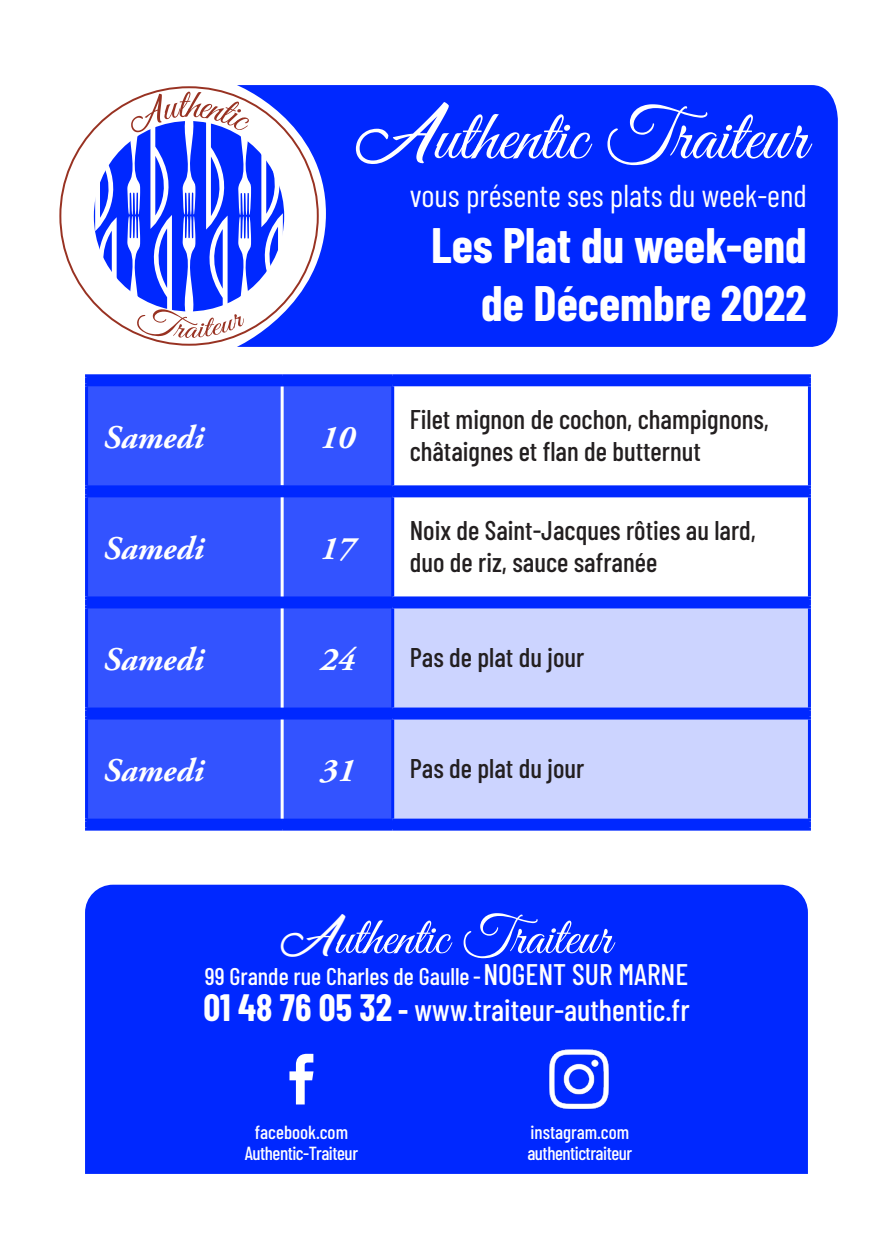
<style>
.page{position:relative;width:893px;height:1259px;background:#fff}
.page>*{position:absolute;margin:0;border:0;box-sizing:border-box;transform-origin:0 0}
.t1{font:72.9px "Great Vibes";color:#fff}
.t2{font:54px "Great Vibes";color:#fff}
.t3{font:700 48.6px "Barlow Condensed";color:#fff}
.t4{font:italic 700 33px "Adobe Garamond Pro";color:#fff}
.t5{font:31.5px "Barlow Condensed";color:#fff}
.t6{font:500 30.6px "Barlow Condensed";color:#fff}
.t7{font:500 27px/32.4px "Barlow Condensed";color:#231f20}
.t8{font:500 24px "Barlow Condensed";color:#fff}
.t9{font:500 18.9px "Barlow Condensed";letter-spacing:-.025em;color:#fff}
.t10{font:500 18.9px "Barlow Condensed";color:#fff}
.s1{font-family:"Ananda";font-weight:900;font-size:58.2px}
.s2{font-family:"Ananda";font-weight:900;font-size:40.5px}
.s3{font-size:29.7px}
.s4{font-weight:700;font-size:37.2px}
.s5{font-weight:700}
</style>
<div class="page">
<svg style="left:88px;top:377px;width:720px;height:450px"></svg>
<div style="left:88px;top:386px;width:303px;height:432px;background:#3353ff"></div>
<div style="left:394px;top:608px;width:414px;height:210px;background:#ccd4ff"></div>
<svg style="left:85px;top:377px;width:3px;height:6px"></svg>
<svg style="left:281px;top:377px;width:3px;height:6px"></svg>
<hr style="left:393px;top:374px;width:418px;height:3px;background:#0028ff">
<svg style="left:391px;top:377px;width:3px;height:6px"></svg>
<hr style="left:393px;top:383px;width:418px;height:3px;background:#0028ff">
<svg style="left:85px;top:488px;width:3px;height:6px"></svg>
<svg style="left:281px;top:488px;width:3px;height:6px"></svg>
<hr style="left:393px;top:485px;width:418px;height:3px;background:#0028ff">
<svg style="left:391px;top:488px;width:3px;height:6px"></svg>
<hr style="left:393px;top:494px;width:418px;height:3px;background:#0028ff">
<svg style="left:85px;top:599px;width:3px;height:6px"></svg>
<svg style="left:281px;top:599px;width:3px;height:6px"></svg>
<hr style="left:393px;top:596px;width:418px;height:3px;background:#0028ff">
<svg style="left:391px;top:599px;width:3px;height:6px"></svg>
<hr style="left:393px;top:605px;width:418px;height:3px;background:#0028ff">
<svg style="left:85px;top:710px;width:3px;height:6px"></svg>
<svg style="left:281px;top:710px;width:3px;height:6px"></svg>
<hr style="left:393px;top:707px;width:418px;height:3px;background:#0028ff">
<svg style="left:391px;top:710px;width:3px;height:6px"></svg>
<hr style="left:393px;top:716px;width:418px;height:3px;background:#0028ff">
<svg style="left:85px;top:821px;width:3px;height:6px"></svg>
<svg style="left:281px;top:821px;width:3px;height:6px"></svg>
<hr style="left:393px;top:818px;width:418px;height:3px;background:#0028ff">
<svg style="left:391px;top:821px;width:3px;height:6px"></svg>
<hr style="left:393px;top:827px;width:418px;height:3px;background:#0028ff">
<hr style="left:281px;top:386px;width:3px;height:99px;background:#fff">
<hr style="left:85px;top:374px;width:197px;height:3px;background:#0028ff">
<hr style="left:282px;top:374px;width:111px;height:3px;background:#0028ff">
<hr style="left:85px;top:386px;width:3px;height:99px;background:#0028ff">
<hr style="left:85px;top:485px;width:197px;height:3px;background:#0028ff">
<hr style="left:282px;top:485px;width:111px;height:3px;background:#0028ff">
<hr style="left:85px;top:596px;width:197px;height:3px;background:#0028ff">
<hr style="left:282px;top:596px;width:111px;height:3px;background:#0028ff">
<hr style="left:85px;top:707px;width:197px;height:3px;background:#0028ff">
<hr style="left:282px;top:707px;width:111px;height:3px;background:#0028ff">
<hr style="left:85px;top:818px;width:197px;height:3px;background:#0028ff">
<hr style="left:282px;top:818px;width:111px;height:3px;background:#0028ff">
<hr style="left:85px;top:827px;width:197px;height:3px;background:#0028ff">
<hr style="left:282px;top:827px;width:111px;height:3px;background:#0028ff">
<hr style="left:85px;top:383px;width:197px;height:3px;background:#0028ff">
<hr style="left:282px;top:383px;width:111px;height:3px;background:#0028ff">
<hr style="left:85px;top:494px;width:197px;height:3px;background:#0028ff">
<hr style="left:85px;top:497px;width:3px;height:99px;background:#0028ff">
<hr style="left:282px;top:494px;width:111px;height:3px;background:#0028ff">
<hr style="left:85px;top:605px;width:197px;height:3px;background:#0028ff">
<hr style="left:282px;top:605px;width:111px;height:3px;background:#0028ff">
<hr style="left:85px;top:716px;width:197px;height:3px;background:#0028ff">
<hr style="left:282px;top:716px;width:111px;height:3px;background:#0028ff">
<hr style="left:391px;top:386px;width:3px;height:99px;background:#0028ff">
<hr style="left:391px;top:497px;width:3px;height:99px;background:#0028ff">
<hr style="left:85px;top:608px;width:3px;height:99px;background:#0028ff">
<hr style="left:391px;top:608px;width:3px;height:99px;background:#0028ff">
<hr style="left:85px;top:719px;width:3px;height:99px;background:#0028ff">
<hr style="left:391px;top:719px;width:3px;height:99px;background:#0028ff">
<hr style="left:281px;top:497px;width:3px;height:99px;background:#fff">
<hr style="left:281px;top:608px;width:3px;height:99px;background:#fff">
<hr style="left:281px;top:719px;width:3px;height:99px;background:#fff">
<svg style="left:808px;top:377px;width:3px;height:6px"></svg>
<hr style="left:808px;top:386px;width:3px;height:99px;background:#0028ff">
<svg style="left:808px;top:488px;width:3px;height:6px"></svg>
<hr style="left:808px;top:497px;width:3px;height:99px;background:#0028ff">
<svg style="left:808px;top:599px;width:3px;height:6px"></svg>
<hr style="left:808px;top:608px;width:3px;height:99px;background:#0028ff">
<svg style="left:808px;top:710px;width:3px;height:6px"></svg>
<hr style="left:808px;top:719px;width:3px;height:99px;background:#0028ff">
<svg style="left:808px;top:821px;width:3px;height:6px"></svg>
<div style="left:85px;top:884px;width:723px;height:290px;background:#0028ff"></div>
<svg style="left:289px;top:1053px;width:24px;height:51px"></svg>
<img style="left:538px;top:1038px;width:81px;height:81px">
<div style="left:237px;top:85px;width:601px;height:262px;background:#0028ff"></div>
<div style="left:60px;top:87px;width:258px;height:258px;background:#fff;border-radius:50%"></div>
<svg style="left:82px;top:92px;width:214px;height:246px"></svg>
<p class="t1" style="left:357px;top:96px;width:451px"><span class="s1">A</span>uthentic Traiteur</p>
<p class="t5" style="left:410px;top:173px;width:399px">vous présente ses plats du week-end</p>
<p class="t3" style="left:431px;top:211px;width:377px">Les Plat du week-end</p>
<p class="t3" style="left:481px;top:269px;width:327px">de Décembre 2022</p>
<p class="t4" style="left:104px;top:418px;width:102px">Samedi</p>
<p class="t4" style="left:320px;top:418px;width:36px">10</p>
<p class="t4" style="left:104px;top:529px;width:102px">Samedi</p>
<p class="t4" style="left:320px;top:529px;width:36px">17</p>
<p class="t7" style="left:410px;top:401px;width:361px">Filet mignon de cochon, champignons, châtaignes et flan de butternut</p>
<p class="t7" style="left:410px;top:512px;width:348px">Noix de Saint-Jacques rôties au lard, duo de riz, sauce safranée</p>
<p class="t4" style="left:104px;top:640px;width:102px">Samedi</p>
<p class="t4" style="left:320px;top:640px;width:36px">24</p>
<p class="t7" style="left:410px;top:639px;width:176px">Pas de plat du jour</p>
<p class="t4" style="left:104px;top:751px;width:102px">Samedi</p>
<p class="t4" style="left:320px;top:751px;width:36px">31</p>
<p class="t7" style="left:410px;top:750px;width:176px">Pas de plat du jour</p>
<p class="t2" style="left:282px;top:907px;width:331px"><span class="s2">A</span>uthentic Traiteur</p>
<p class="t8" style="left:205px;top:959px;width:485px">99 Grande rue Charles de Gaulle - <span class="s3">NOGENT SUR MARNE</span></p>
<p class="t6" style="left:203px;top:987px;width:488px"><span class="s4">01 48 76 05 32</span> <span class="s5">-</span> www.traiteur-authentic.fr</p>
<p class="t10" style="left:255px;top:1118px;width:95px">facebook.com</p>
<p class="t9" style="left:245px;top:1140px;width:115px">Authentic-Traiteur</p>
<p class="t10" style="left:530px;top:1118px;width:100px">instagram.com</p>
<p class="t9" style="left:527px;top:1140px;width:106px">authentictraiteur</p>
</div>
